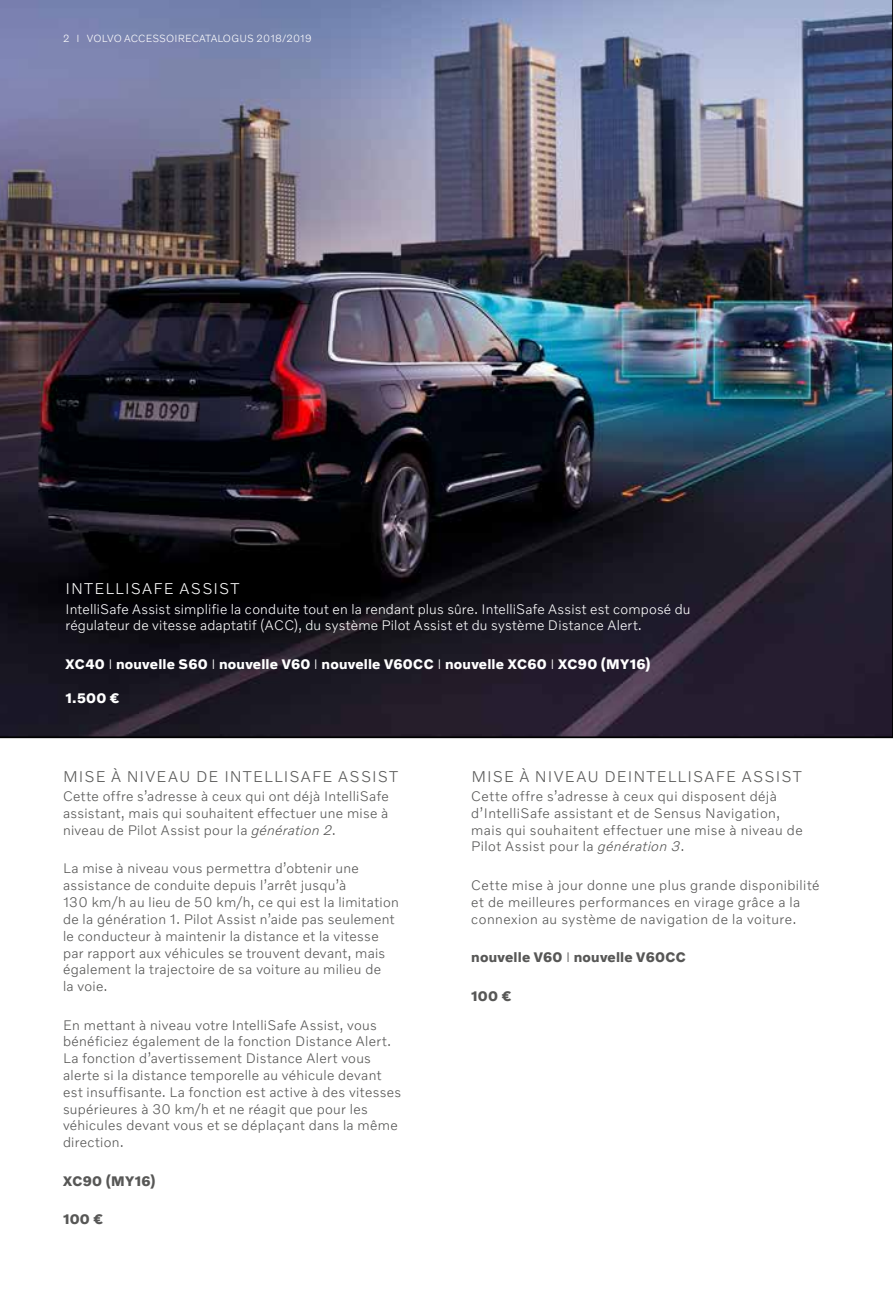
<style>
.page{position:relative;width:893px;height:1290px;background:#fff}
.page>*{position:absolute;margin:0;border:0;box-sizing:border-box;transform-origin:0 0}
.t1{font:300 15.75px "Volvo Novum";letter-spacing:.065em;color:#575756}
.t2{font:300 15.75px "Volvo Novum";letter-spacing:.075em;color:#fff}
.t3{font:300 14px/16.8px "Volvo Novum";letter-spacing:.025em;color:#575756}
.t4{font:300 14px/16.8px "Volvo Novum";letter-spacing:.015em;color:#fff}
.t5{font:700 14px "Volvo Novum";letter-spacing:.015em;color:#fff}
.t6{font:700 14px "Volvo Novum";letter-spacing:.015em;color:#575756}
.t7{font:300 10.5px "Volvo Novum";letter-spacing:.02em;color:#fff}
.t8{font:300 10.5px "Volvo Novum";letter-spacing:.055em;color:#fff}
.s1{font-weight:700}
.s2{font-weight:300}
.s3{font-style:italic}
</style>
<div class="page">
<img style="left:0;top:0;width:893px;height:738px">
<p class="t7" style="left:63px;top:32px;width:250px">2 I VOLVO ACCESSOIRECATALOGUS 2018/2019</p>
<p class="t8" style="left:32px;top:33px;width:208px">2 I <span class="s1">MY LIFE.</span> MY VOLV . 2018/2019</p>
<p class="t2" style="left:66px;top:579px;width:175px">INTELLISAFE ASSIST</p>
<p class="t4" style="left:65px;top:600px;width:627px">IntelliSafe Assist simplifie la conduite tout en la rendant plus sûre. IntelliSafe Assist est composé du régulateur de vitesse adaptatif (ACC), du système Pilot Assist et du système Distance Alert.</p>
<p class="t5" style="left:66px;top:655px;width:587px">XC40 <span class="s2">I</span> nouvelle S60 <span class="s2">I</span> nouvelle V60 <span class="s2">I</span> nouvelle V60CC <span class="s2">I</span> nouvelle XC60 <span class="s2">I</span> XC90 (MY16)</p>
<p class="t5" style="left:65px;top:689px;width:56px">1.500 €</p>
<p class="t1" style="left:63px;top:766px;width:336px">MISE À NIVEAU DE INTELLISAFE ASSIST</p>
<p class="t3" style="left:63px;top:787px;width:327px;text-align:justify">Cette offre s’adresse à ceux qui ont déjà IntelliSafe assistant, mais qui souhaitent effectuer une mise à niveau de Pilot Assist pour la <span class="s3">génération 2</span>.</p>
<p class="t3" style="left:63px;top:860px;width:337px">La mise à niveau vous permettra d’obtenir une assistance de conduite depuis l’arrêt jusqu’à<br>130 km/h au lieu de 50 km/h, ce qui est la limitation de la génération 1. Pilot Assist n’aide pas seulement le conducteur à maintenir la distance et la vitesse par rapport aux véhicules se trouvent devant, mais également la trajectoire de sa voiture au milieu de<br>la voie.</p>
<p class="t3" style="left:63px;top:1016px;width:340px">En mettant à niveau votre IntelliSafe Assist, vous bénéficiez également de la fonction Distance Alert.<br>La fonction d’avertissement Distance Alert vous alerte si la distance temporelle au véhicule devant est insuffisante. La fonction est active à des vitesses supérieures à 30 km/h et ne réagit que pour les véhicules devant vous et se déplaçant dans la même direction.</p>
<p class="t6" style="left:63px;top:1172px;width:94px">XC90 (MY16)</p>
<p class="t6" style="left:63px;top:1211px;width:42px">100 €</p>
<p class="t1" style="left:471px;top:766px;width:332px">MISE À NIVEAU DEINTELLISAFE ASSIST</p>
<p class="t3" style="left:471px;top:787px;width:333px">Cette offre s’adresse à ceux qui disposent déjà d’IntelliSafe assistant et de Sensus Navigation, mais qui souhaitent effectuer une mise à niveau de Pilot Assist pour la <span class="s3">génération 3</span>.</p>
<p class="t3" style="left:471px;top:876px;width:350px">Cette mise à jour donne une plus grande disponibilité et de meilleures performances en virage grâce a la connexion au système de navigation de la voiture.</p>
<p class="t6" style="left:471px;top:948px;width:216px">nouvelle V60 <span class="s2">I</span> nouvelle V60CC</p>
<p class="t6" style="left:471px;top:987px;width:42px">100 €</p>
</div>
